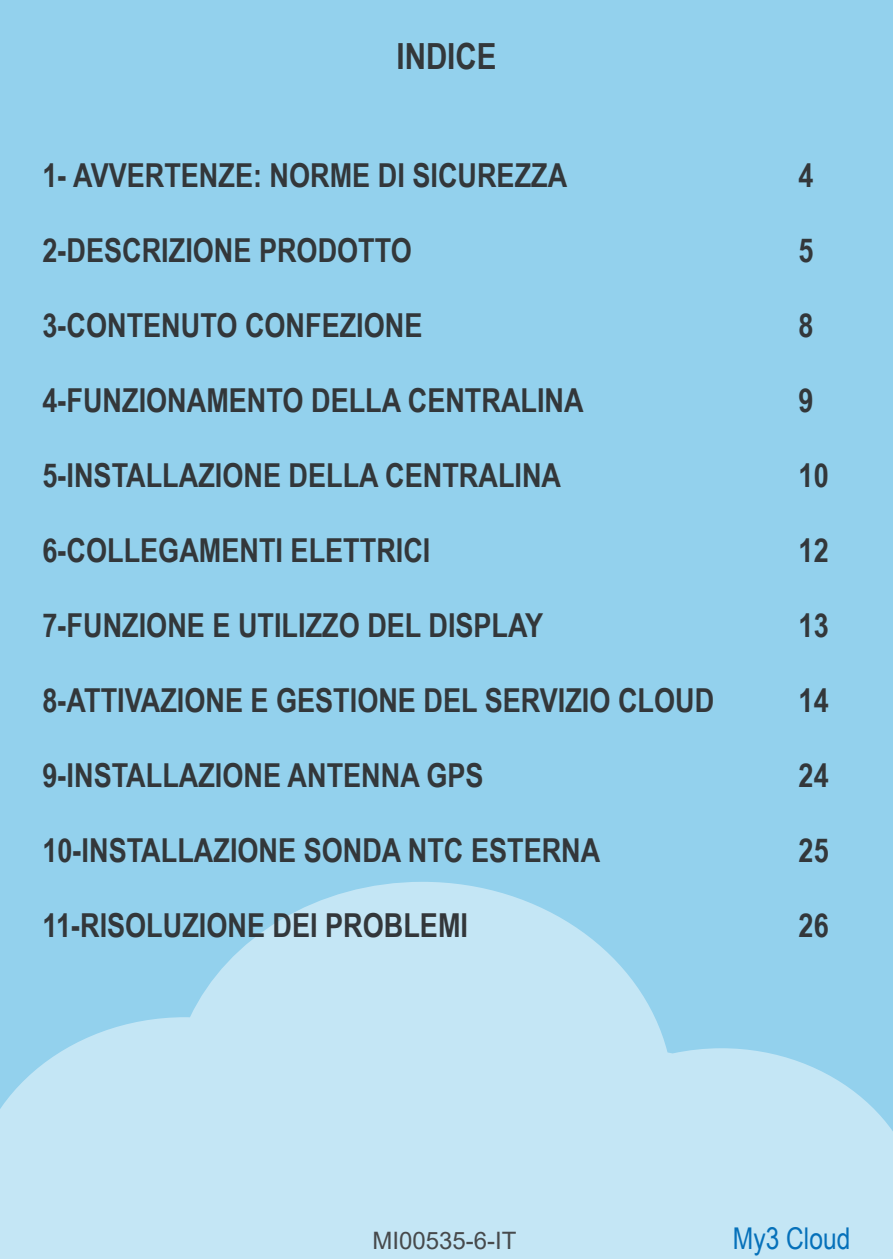
<style>
.page{position:relative;width:893px;height:1259px;background:#93d1ed}
.page>*{position:absolute;margin:0;border:0;box-sizing:border-box;transform-origin:0 0}
.t1{font:700 36px "Arial Narrow";color:#33373a}
.t2{font:700 33px "Arial Narrow";color:#33373a}
.t3{font:30px "Arial Narrow";color:#0671ba}
.t4{font:24px "Arial";color:#474a4c}
</style>
<div class="page">
<svg style="left:0;top:882px;width:893px;height:377px;fill:#c4e6f5"></svg>
<p class="t1" style="left:396px;top:29px;width:102px">INDICE</p>
<p class="t2" style="left:43px;top:150px;width:526px">1- AVVERTENZE: NORME DI SICUREZZA</p>
<p class="t2" style="left:799px;top:150px;width:17px">4</p>
<p class="t2" style="left:43px;top:225px;width:371px">2-DESCRIZIONE PRODOTTO</p>
<p class="t2" style="left:799px;top:225px;width:17px">5</p>
<p class="t2" style="left:43px;top:300px;width:381px">3-CONTENUTO CONFEZIONE</p>
<p class="t2" style="left:799px;top:300px;width:17px">8</p>
<p class="t2" style="left:43px;top:375px;width:543px">4-FUNZIONAMENTO DELLA CENTRALINA</p>
<p class="t2" style="left:799px;top:375px;width:17px">9</p>
<p class="t2" style="left:43px;top:450px;width:520px">5-INSTALLAZIONE DELLA CENTRALINA</p>
<p class="t2" style="left:799px;top:450px;width:32px">10</p>
<p class="t2" style="left:43px;top:525px;width:389px">6-COLLEGAMENTI ELETTRICI</p>
<p class="t2" style="left:799px;top:525px;width:32px">12</p>
<p class="t2" style="left:43px;top:600px;width:502px">7-FUNZIONE E UTILIZZO DEL DISPLAY</p>
<p class="t2" style="left:799px;top:600px;width:32px">13</p>
<p class="t2" style="left:43px;top:675px;width:673px">8-ATTIVAZIONE E GESTIONE DEL SERVIZIO CLOUD</p>
<p class="t2" style="left:799px;top:675px;width:32px">14</p>
<p class="t2" style="left:43px;top:750px;width:442px">9-INSTALLAZIONE ANTENNA GPS</p>
<p class="t2" style="left:799px;top:750px;width:32px">24</p>
<p class="t2" style="left:43px;top:825px;width:559px">10-INSTALLAZIONE SONDA NTC ESTERNA</p>
<p class="t2" style="left:799px;top:825px;width:32px">25</p>
<p class="t2" style="left:43px;top:900px;width:427px">11-RISOLUZIONE DEI PROBLEMI</p>
<p class="t2" style="left:799px;top:900px;width:32px">26</p>
<p class="t4" style="left:372px;top:1223px;width:146px">MI00535-6-IT</p>
<p class="t3" style="left:733px;top:1216px;width:119px">My3 Cloud</p>
</div>
